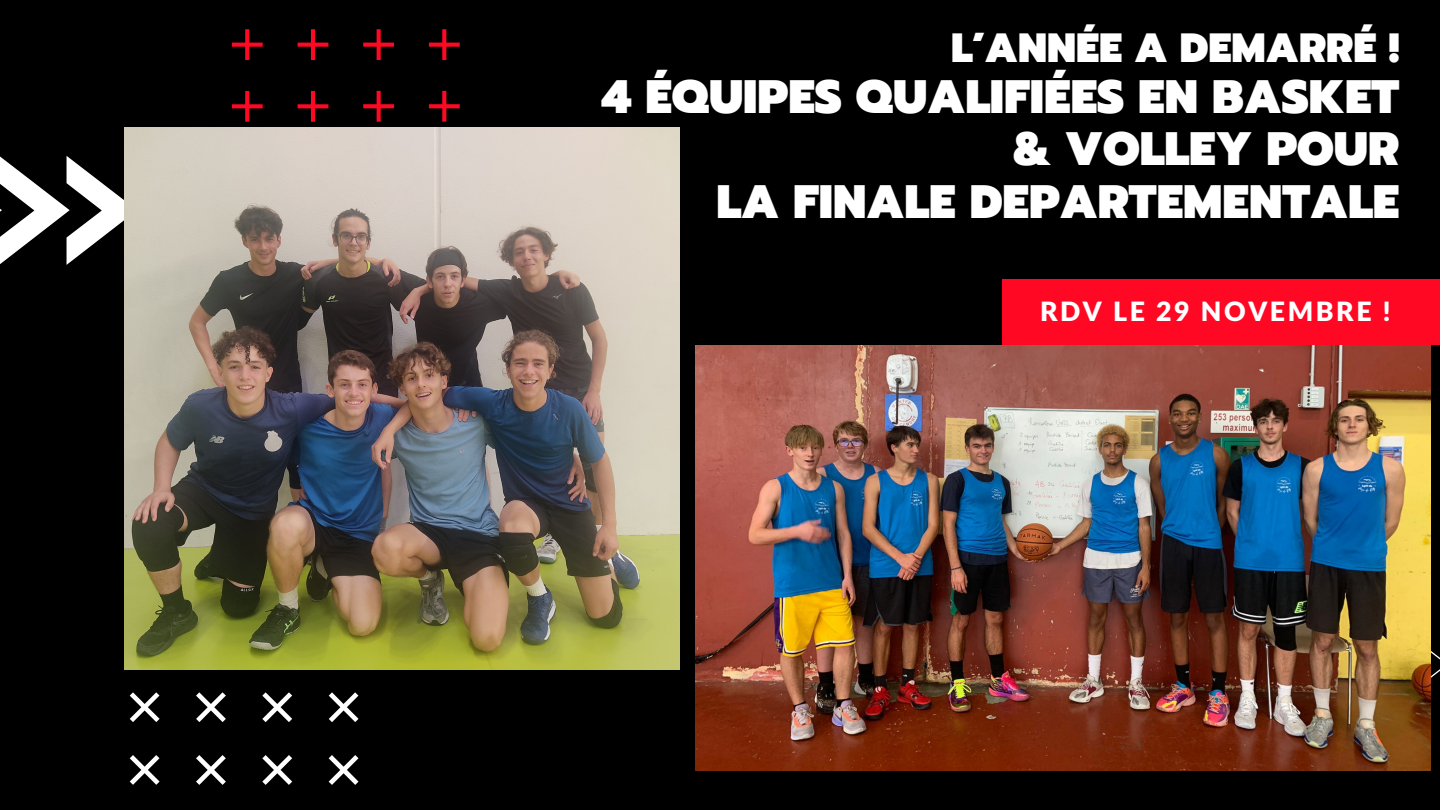
<style>
.page{position:relative;width:1440px;height:810px;background:#000}
.page>*{position:absolute;margin:0;border:0;box-sizing:border-box;transform-origin:0 0}
.t1{font:900 46.7px/52.5px "Prompt";color:#fff;text-align:right}
.t2{font:900 40.7px "Prompt";color:#fff}
.t3{font:900 26.6px "Lato Latin";letter-spacing:.095em;color:#fff}
</style>
<div class="page">
<div style="left:1002px;top:279px;width:438px;height:66px;background:#ff0824"></div>
<svg style="left:0;top:156px;width:124px;height:109px"></svg>
<svg style="left:232px;top:29px;width:228px;height:93px"></svg>
<svg style="left:130px;top:692px;width:229px;height:93px"></svg>
<img style="left:124px;top:128px;width:555px;height:542px">
<img style="left:695px;top:345px;width:736px;height:425px">
<p class="t2" style="left:951px;top:17px;width:450px">L’ANNÉE A DEMARRÉ !</p>
<p class="t1" style="left:602px;top:71px;width:799px">4 ÉQUIPES QUALIFIÉES EN BASKET &amp; VOLLEY POUR</p>
<p class="t1" style="left:717px;top:176px;width:684px">LA FINALE DEPARTEMENTALE</p>
<p class="t3" style="left:1040px;top:300px;width:352px">RDV LE 29 NOVEMBRE !</p>
</div>
